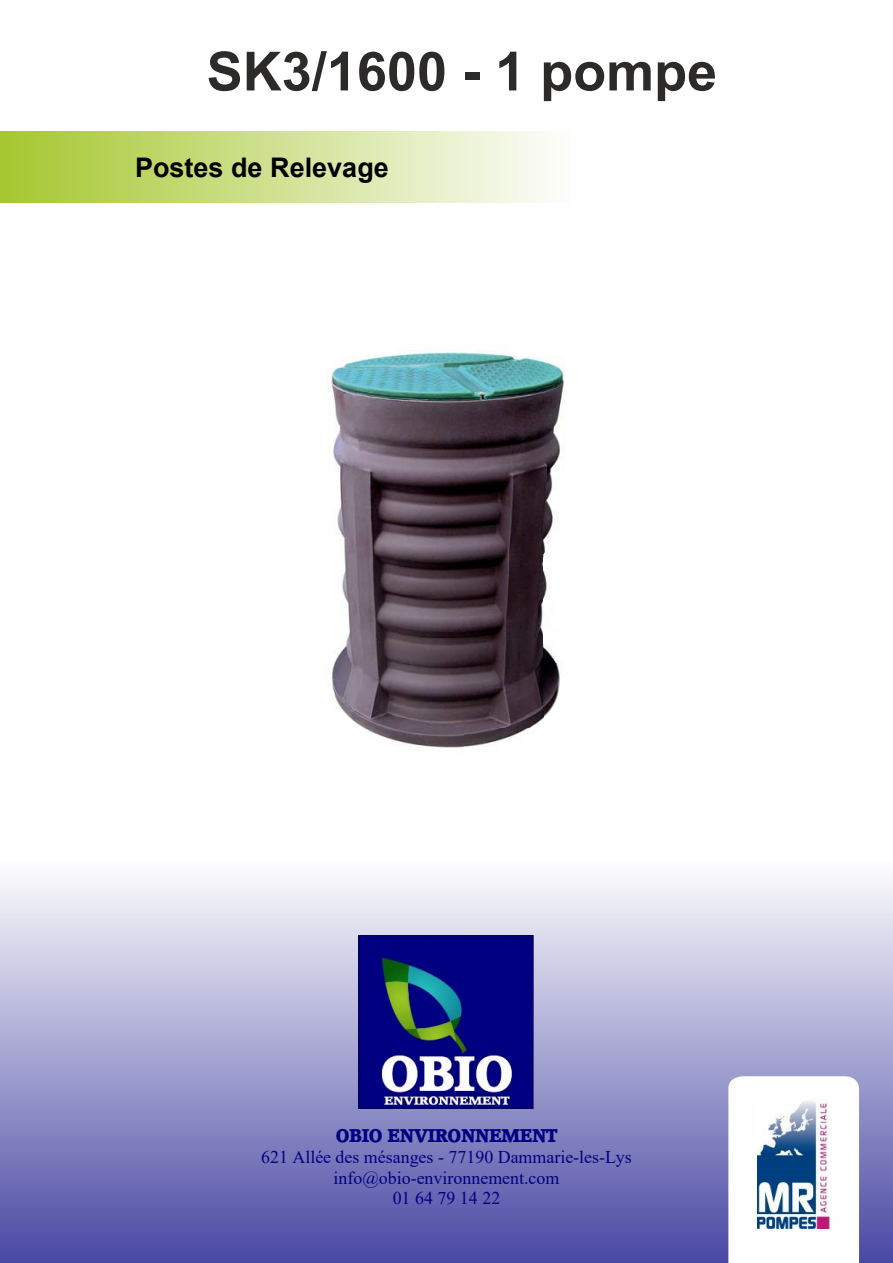
<style>
.page{position:relative;width:893px;height:1263px;background:#fff}
.page>*{position:absolute;margin:0;border:0;box-sizing:border-box;transform-origin:0 0}
.t1{font:700 54px "Arial";color:#2c2b2a}
.t2{font:700 27px "Arial";color:#000}
.t3{font:17.85px/20.5px "Times New Roman";color:#010080;text-align:center}
.t4{font:17.85px "Accord Heavy SF Bold";color:#010080}
</style>
<div class="page">
<div style="left:0;top:862px;width:893px;height:401px;background:linear-gradient(to bottom,#fdfdfe,#4847a3)"></div>
<svg style="left:728px;top:1076px;width:131px;height:187px"></svg>
<img style="left:359px;top:935px;width:174px;height:173px">
<img style="left:757px;top:1098px;width:73px;height:130px">
<img style="left:329px;top:350px;width:236px;height:288px">
<img style="left:330px;top:638px;width:214px;height:110px">
<img style="left:544px;top:676px;width:16px;height:41px">
<img style="left:464px;top:728px;width:80px;height:20px">
<img style="left:544px;top:554px;width:21px;height:110px">
<img style="left:544px;top:664px;width:16px;height:12px">
<div style="left:0;top:132px;width:570px;height:70px;background:linear-gradient(to right,#a6c730,#fdfdfc)"></div>
<h1 class="t1" style="left:207px;top:51px;width:512px">SK3/1600 - 1 pompe</h1>
<h2 class="t2" style="left:135px;top:157px;width:255px">Postes de Relevage</h2>
<p class="t4" style="left:336px;top:1127px;width:223px">OBIO ENVIRONNEMENT</p>
<p class="t3" style="left:261px;top:1149px;width:372px">621 Allée des mésanges - 77190 Dammarie-les-Lys info@obio-environnement.com<br>01 64 79 14 22</p>
</div>
